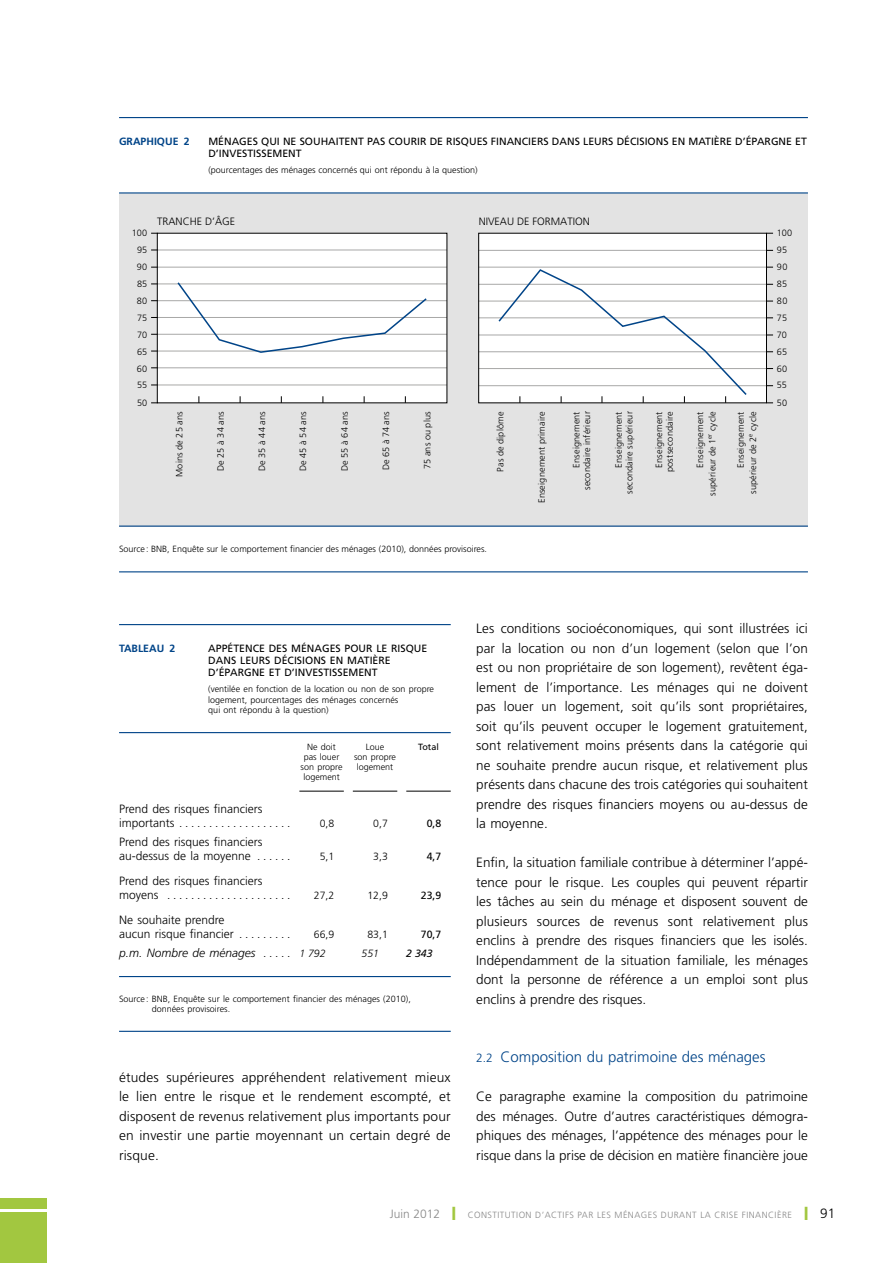
<style>
.page{position:relative;width:893px;height:1263px;background:#fff}
.page>*{position:absolute;margin:0;border:0;box-sizing:border-box;transform-origin:0 0}
.t1{font:300 15px "Frutiger LT";color:#048}
.t2{font:300 13.5px/19.5px "Frutiger LT";color:#000;text-align:justify}
.t3{font:300 12px/13.5px "Frutiger LT";color:#000}
.t4{font:italic 300 12px "Frutiger LT";color:#000}
.t5{font:300 12px "Frutiger LT";color:#878787}
.t6{font:300 10.65px "Frutiger LT";color:#000}
.t7{font:10.5px/12px "Frutiger LT";color:#000}
.t8{font:300 10.5px "Frutiger LT";color:#000}
.t9{font:700 10.5px "Frutiger LT";color:#048}
.t10{font:italic 10.5px "Frutiger LT";color:#000}
.t11{font:italic 300 10.5px "Frutiger LT";color:#000}
.t12{font:300 9.15px/10.6px "Frutiger LT";letter-spacing:.015em;color:#000;text-align:right}
.t13{font:300 9px/9.8px "Frutiger LT";color:#000}
.t14{font:300 9px "Frutiger LT";letter-spacing:.05em;color:#878787}
.t15{font:9px "Frutiger LT";color:#000}
.s1{font-style:normal}
.s2{font-size:10.5px}
.s3{font-size:12px}
.s4{color:#a2c740}
.s5{font-size:9px}
.s6{font-size:13.5px;color:#000}
</style>
<div class="page">
<div style="left:0;top:1198px;width:47px;height:11px;background:#a2c740"></div>
<div style="left:0;top:1213px;width:47px;height:50px;background:#a2c740"></div>
<div style="left:119px;top:193px;width:689px;height:333px;background:#e3e3e3"></div>
<hr style="left:119px;top:525px;width:689px;height:2px;background:#048">
<hr style="left:119px;top:571px;width:689px;height:1px;background:#048">
<hr style="left:119px;top:117px;width:689px;height:1px;background:#048">
<hr style="left:119px;top:192px;width:689px;height:2px;background:#048">
<div style="left:157px;top:233px;width:290px;height:170px;background:#fff"></div>
<hr style="left:157px;top:250px;width:290px;height:1px;background:#a8a8a7">
<hr style="left:157px;top:267px;width:290px;height:1px;background:#a8a8a7">
<hr style="left:157px;top:284px;width:290px;height:1px;background:#a8a8a7">
<hr style="left:157px;top:300px;width:290px;height:1px;background:#a8a8a7">
<hr style="left:157px;top:317px;width:290px;height:1px;background:#a8a8a7">
<hr style="left:157px;top:334px;width:290px;height:1px;background:#a8a8a7">
<hr style="left:157px;top:351px;width:290px;height:1px;background:#a8a8a7">
<hr style="left:157px;top:367px;width:290px;height:1px;background:#a8a8a7">
<hr style="left:157px;top:385px;width:290px;height:1px;background:#a8a8a7">
<svg style="left:176px;top:282px;width:252px;height:71px"></svg>
<div style="left:479px;top:233px;width:287px;height:170px;background:#fff"></div>
<hr style="left:479px;top:250px;width:288px;height:1px;background:#a8a8a7">
<hr style="left:479px;top:267px;width:288px;height:1px;background:#a8a8a7">
<hr style="left:479px;top:284px;width:288px;height:1px;background:#a8a8a7">
<hr style="left:479px;top:301px;width:288px;height:1px;background:#a8a8a7">
<hr style="left:479px;top:317px;width:288px;height:1px;background:#a8a8a7">
<hr style="left:479px;top:335px;width:288px;height:1px;background:#a8a8a7">
<hr style="left:479px;top:351px;width:288px;height:1px;background:#a8a8a7">
<hr style="left:479px;top:368px;width:288px;height:1px;background:#a8a8a7">
<hr style="left:479px;top:385px;width:288px;height:1px;background:#a8a8a7">
<svg style="left:497px;top:269px;width:251px;height:132px"></svg>
<div style="left:478px;top:233px;width:289px;height:170px;border:1px solid #000"></div>
<hr style="left:119px;top:624px;width:332px;height:1px;background:#048">
<hr style="left:119px;top:732px;width:332px;height:1px;background:#048">
<hr style="left:299px;top:791px;width:45px;height:1px;background:#000">
<hr style="left:353px;top:791px;width:44px;height:1px;background:#000">
<hr style="left:406px;top:791px;width:45px;height:1px;background:#000">
<hr style="left:119px;top:976px;width:332px;height:1px;background:#048">
<hr style="left:119px;top:1031px;width:332px;height:1px;background:#048">
<p class="t9" style="left:119px;top:135px;width:72px">GRAPHIQUE 2</p>
<p class="t7" style="left:208px;top:135px;width:600px">M ÉNAGES QUI NE SOUHAITENT PAS COURIR DE RISQUES FINANCIERS DANS LEURS DÉCISIONS EN MATIÈRE D’ÉPARGNE ET<br>D’INVESTISSEMENT</p>
<p class="t13" style="left:208px;top:166px;width:271px">(pourcentages des ménages concernés qui ont répondu à la question)</p>
<p class="t12" style="left:132px;top:228px;width:17px">100</p>
<p class="t12" style="left:137px;top:245px;width:12px">95</p>
<p class="t12" style="left:137px;top:262px;width:12px">90</p>
<p class="t12" style="left:137px;top:279px;width:12px">85</p>
<p class="t12" style="left:137px;top:296px;width:12px">80</p>
<p class="t12" style="left:137px;top:312px;width:12px">75</p>
<p class="t12" style="left:137px;top:329px;width:12px">70</p>
<p class="t12" style="left:137px;top:346px;width:12px">65</p>
<p class="t12" style="left:137px;top:363px;width:12px">60</p>
<p class="t12" style="left:137px;top:380px;width:12px">55</p>
<p class="t12" style="left:137px;top:398px;width:12px">50</p>
<p class="t6" style="left:157px;top:215px;width:79px">TRANCHE D’ÂGE</p>
<p class="t12" style="left:174px;top:477px;width:67px;rotate:-90deg">Moins de 25 ans</p>
<p class="t12" style="left:215px;top:471px;width:61px;rotate:-90deg">De 25 à 34 ans</p>
<p class="t12" style="left:257px;top:471px;width:61px;rotate:-90deg">De 35 à 44 ans</p>
<p class="t12" style="left:298px;top:471px;width:61px;rotate:-90deg">De 45 à 54 ans</p>
<p class="t12" style="left:340px;top:471px;width:61px;rotate:-90deg">De 55 à 64 ans</p>
<p class="t12" style="left:381px;top:470px;width:60px;rotate:-90deg">De 65 à 74 ans</p>
<p class="t12" style="left:422px;top:469px;width:59px;rotate:-90deg">75 ans ou plus</p>
<p class="t6" style="left:479px;top:215px;width:113px">NIVEAU DE FORMATION</p>
<p class="t12" style="left:495px;top:472px;width:62px;rotate:-90deg">Pas de diplôme</p>
<p class="t12" style="left:536px;top:503px;width:93px;rotate:-90deg">Enseignement primaire</p>
<p class="t12" style="left:571px;top:490px;width:80px;rotate:-90deg">Enseignement secondaire inférieur</p>
<p class="t12" style="left:613px;top:494px;width:84px;rotate:-90deg">Enseignement secondaire supérieur</p>
<p class="t12" style="left:654px;top:472px;width:62px;text-align:center;rotate:-90deg">Enseignement postsecondaire</p>
<p class="t12" style="left:694px;top:496px;width:86px;line-height:12.1px;rotate:-90deg">Enseignement supérieur de 1<sup>er</sup> cycle</p>
<p class="t12" style="left:735px;top:494px;width:84px;line-height:12.1px;rotate:-90deg">Enseignement supérieur de 2<sup>e</sup> cycle</p>
<p class="t13" style="left:119px;top:544px;width:370px">Source: BNB, Enquête sur le comportement financier des ménages (2010), données provisoires.</p>
<p class="t12" style="left:777px;top:228px;width:17px">100</p>
<p class="t12" style="left:777px;top:245px;width:12px">95</p>
<p class="t12" style="left:777px;top:262px;width:12px">90</p>
<p class="t12" style="left:777px;top:279px;width:12px">85</p>
<p class="t12" style="left:777px;top:295px;width:12px">80</p>
<p class="t12" style="left:777px;top:313px;width:12px">75</p>
<p class="t12" style="left:777px;top:329px;width:12px">70</p>
<p class="t12" style="left:777px;top:346px;width:12px">65</p>
<p class="t12" style="left:777px;top:363px;width:12px">60</p>
<p class="t12" style="left:777px;top:380px;width:12px">55</p>
<p class="t12" style="left:777px;top:397px;width:12px">50</p>
<p class="t9" style="left:119px;top:642px;width:58px">TABLEAU 2</p>
<p class="t7" style="left:208px;top:642px;width:221px">APPÉTENCE DES MÉNAGES POUR LE RISQUE<br>DANS LEURS DÉCISIONS EN MATIÈRE<br>D’ÉPARGNE ET D’INVESTISSEMENT</p>
<p class="t13" style="left:208px;top:684px;width:227px;line-height:10.5px">(ventilée en fonction de la location ou non de son propre logement, pourcentages des ménages concernés<br>qui ont répondu à la question)</p>
<p class="t13" style="left:301px;top:742px;width:43px;text-align:center">Ne doit pas louer son propre logement</p>
<p class="t13" style="left:354px;top:742px;width:43px;text-align:center">Loue<br>son propre logement</p>
<p class="t15" style="left:418px;top:742px;width:22px">TOTAL</p>
<p class="t3" style="left:119px;top:802px;width:173px">Prend des risques financiers importants ...................</p>
<p class="t8" style="left:320px;top:817px;width:16px">0,8</p>
<p class="t8" style="left:373px;top:817px;width:16px">0,7</p>
<p class="t7" style="left:427px;top:817px;width:16px">0,8</p>
<p class="t3" style="left:119px;top:835px;width:173px">Prend des risques financiers au‑dessus de la moyenne . . . . . .</p>
<p class="t3" style="left:119px;top:874px;width:173px">Prend des risques financiers moyens .....................</p>
<p class="t8" style="left:320px;top:850px;width:16px">5,1</p>
<p class="t8" style="left:373px;top:850px;width:16px">3,3</p>
<p class="t7" style="left:427px;top:850px;width:16px">4,7</p>
<p class="t8" style="left:314px;top:889px;width:22px">27,2</p>
<p class="t8" style="left:367px;top:889px;width:22px">12,9</p>
<p class="t7" style="left:421px;top:889px;width:22px">23,9</p>
<p class="t3" style="left:119px;top:913px;width:173px">Ne souhaite prendre<br>aucun risque financier . . . . . . . . .</p>
<p class="t8" style="left:314px;top:928px;width:22px">66,9</p>
<p class="t8" style="left:367px;top:928px;width:22px">83,1</p>
<p class="t7" style="left:421px;top:928px;width:22px">70,7</p>
<p class="t4" style="left:119px;top:946px;width:208px">p.m. Nombre de ménages <span class="s1">. . . . .</span> <span class="s2">1 792</span></p>
<p class="t11" style="left:362px;top:947px;width:19px">551</p>
<p class="t10" style="left:406px;top:947px;width:28px">2 343</p>
<p class="t13" style="left:152px;top:994px;width:261px;text-indent:-33px">Source : BNB, Enquête sur le comportement financier des ménages (2010), données provisoires.</p>
<p class="t2" style="left:119px;top:1067px;width:333px">études supérieures appréhendent relativement mieux le lien entre le risque et le rendement escompté, et disposent de revenus relativement plus importants pour en investir une partie moyennant un certain degré de risque.</p>
<p class="t2" style="left:476px;top:619px;width:333px">Les conditions socioéconomiques, qui sont illustrées ici par la location ou non d’un logement (selon que l’on est ou non propriétaire de son logement), revêtent éga&shy;lement de l’importance. Les ménages qui ne doivent pas louer un logement, soit qu’ils sont propriétaires, soit qu’ils peuvent occuper le logement gratuitement, sont relativement moins présents dans la catégorie qui ne souhaite prendre aucun risque, et relativement plus présents dans chacune des trois catégories qui souhaitent prendre des risques financiers moyens ou au-dessus de la moyenne.</p>
<p class="t2" style="left:476px;top:853px;width:333px">Enfin, la situation familiale contribue à déterminer l’appé&shy;tence pour le risque. Les couples qui peuvent répartir les tâches au sein du ménage et disposent souvent de plusieurs sources de revenus sont relativement plus enclins à prendre des risques financiers que les isolés.<br>Indépendamment de la situation familiale, les ménages dont la personne de référence a un emploi sont plus enclins à prendre des risques.</p>
<p class="t1" style="left:476px;top:1048px;width:291px"><span class="s3">2.2</span> Composition du patrimoine des ménages</p>
<p class="t2" style="left:476px;top:1087px;width:333px">Ce paragraphe examine la composition du patrimoine des ménages. Outre d’autres caractéristiques démogra&shy;phiques des ménages, l’appétence des ménages pour le risque dans la prise de décision en matière financière joue</p>
<p class="t5" style="left:390px;top:1207px;width:97px">Juin 2012 <span class="s4">❙</span> <span class="s5">Constit</span></p>
<p class="t14" style="left:505px;top:1210px;width:58px">ution d’actifs</p>
<p class="t14" style="left:578px;top:1210px;width:259px">par les ménages durant la crise financière <span class="s4">❙</span> <span class="s6">91</span></p>
</div>
